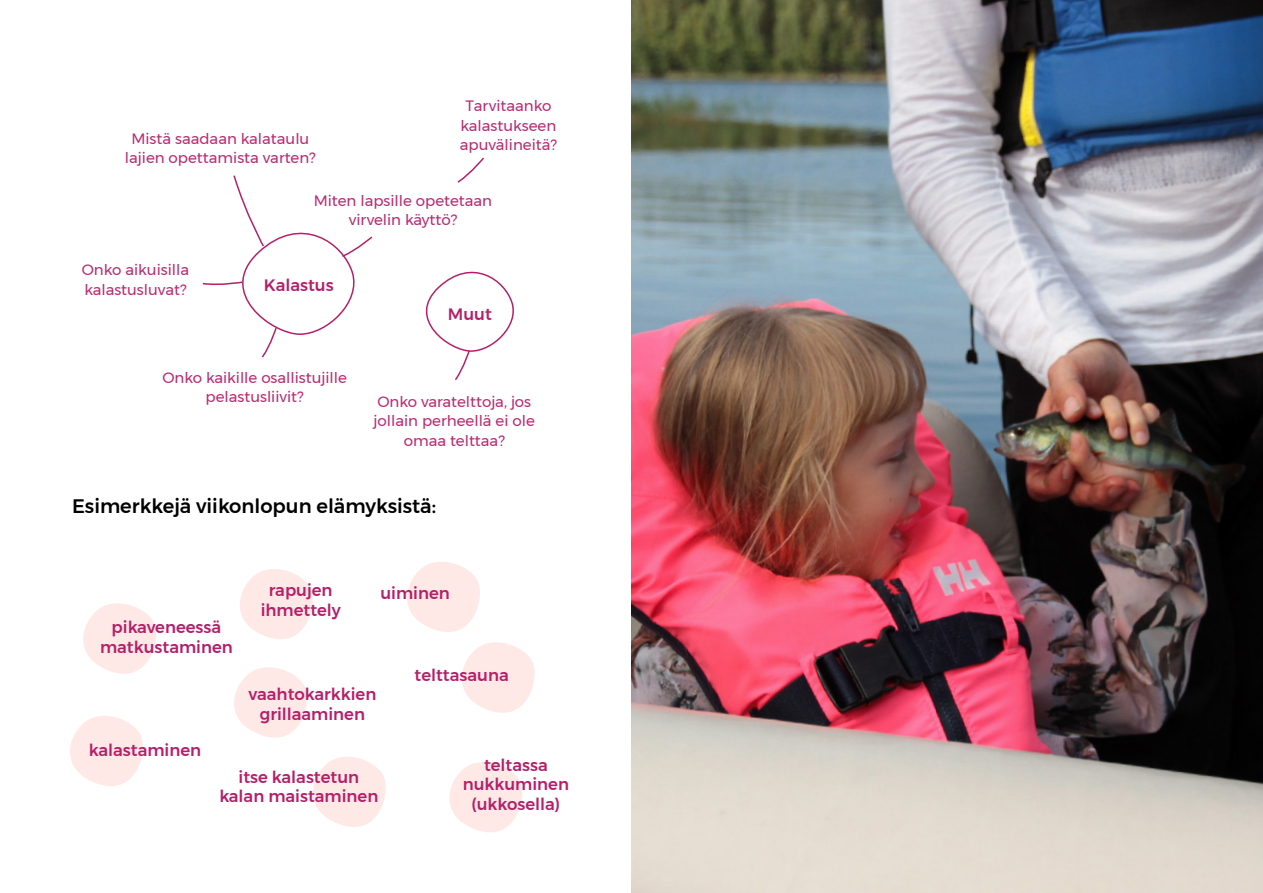
<style>
.page{position:relative;width:1263px;height:893px;background:#fff}
.page>*{position:absolute;margin:0;border:0;box-sizing:border-box;transform-origin:0 0}
.t1{font:500 19.5px "Montserrat";color:#000}
.H3kuviokeskitetty{font:500 16.5px/19.8px "Montserrat";color:#b51f69;text-align:center}
.P_väri_keskitetty{font:15px/19.5px "Montserrat";color:#b92a70;text-align:center}
</style>
<div class="page">
<svg style="left:83px;top:603px;width:73px;height:71px"></svg>
<svg style="left:70px;top:716px;width:73px;height:70px"></svg>
<svg style="left:234px;top:562px;width:301px;height:270px"></svg>
<svg style="left:457px;top:157px;width:27px;height:26px"></svg>
<svg style="left:425px;top:271px;width:89px;height:109px"></svg>
<svg style="left:202px;top:175px;width:171px;height:183px"></svg>
<img style="left:631px;top:0;width:632px;height:893px">
<p class="P_väri_keskitetty" style="left:460px;top:96px;width:99px">Tarvitaanko kalastukseen apuvälineitä?</p>
<p class="P_väri_keskitetty" style="left:125px;top:129px;width:192px">Mistä saadaan kalataulu lajien opettamista varten?</p>
<p class="P_väri_keskitetty" style="left:314px;top:191px;width:180px">Miten lapsille opetetaan virvelin käyttö?</p>
<p class="P_väri_keskitetty" style="left:82px;top:260px;width:109px;text-align:left">Onko aikuisilla kalastusluvat?</p>
<h3 class="H3kuviokeskitetty" style="left:264px;top:275px;width:72px">Kalastus</h3>
<p class="P_väri_keskitetty" style="left:162px;top:367px;width:186px">Onko kaikille osallistujille pelastusliivit?</p>
<h3 class="H3kuviokeskitetty" style="left:448px;top:304px;width:46px">Muut</h3>
<p class="P_väri_keskitetty" style="left:374px;top:391px;width:163px">Onko varatelttoja, jos jollain perheellä ei ole omaa telttaa?</p>
<h2 class="t1" style="left:72px;top:490px;width:366px">Esimerkkejä viikonlopun elämyksistä:</h2>
<h3 class="H3kuviokeskitetty" style="left:100px;top:617px;width:134px">pikaveneessä matkustaminen</h3>
<h3 class="H3kuviokeskitetty" style="left:261px;top:580px;width:82px">rapujen ihmettely</h3>
<h3 class="H3kuviokeskitetty" style="left:380px;top:583px;width:71px">uiminen</h3>
<h3 class="H3kuviokeskitetty" style="left:249px;top:684px;width:129px">vaahtokarkkien grillaaminen</h3>
<h3 class="H3kuviokeskitetty" style="left:415px;top:665px;width:96px">telttasauna</h3>
<h3 class="H3kuviokeskitetty" style="left:89px;top:740px;width:114px">kalastaminen</h3>
<h3 class="H3kuviokeskitetty" style="left:219px;top:767px;width:161px">itse kalastetun kalan maistaminen</h3>
<h3 class="H3kuviokeskitetty" style="left:463px;top:755px;width:108px">teltassa nukkuminen (ukkosella)</h3>
</div>
